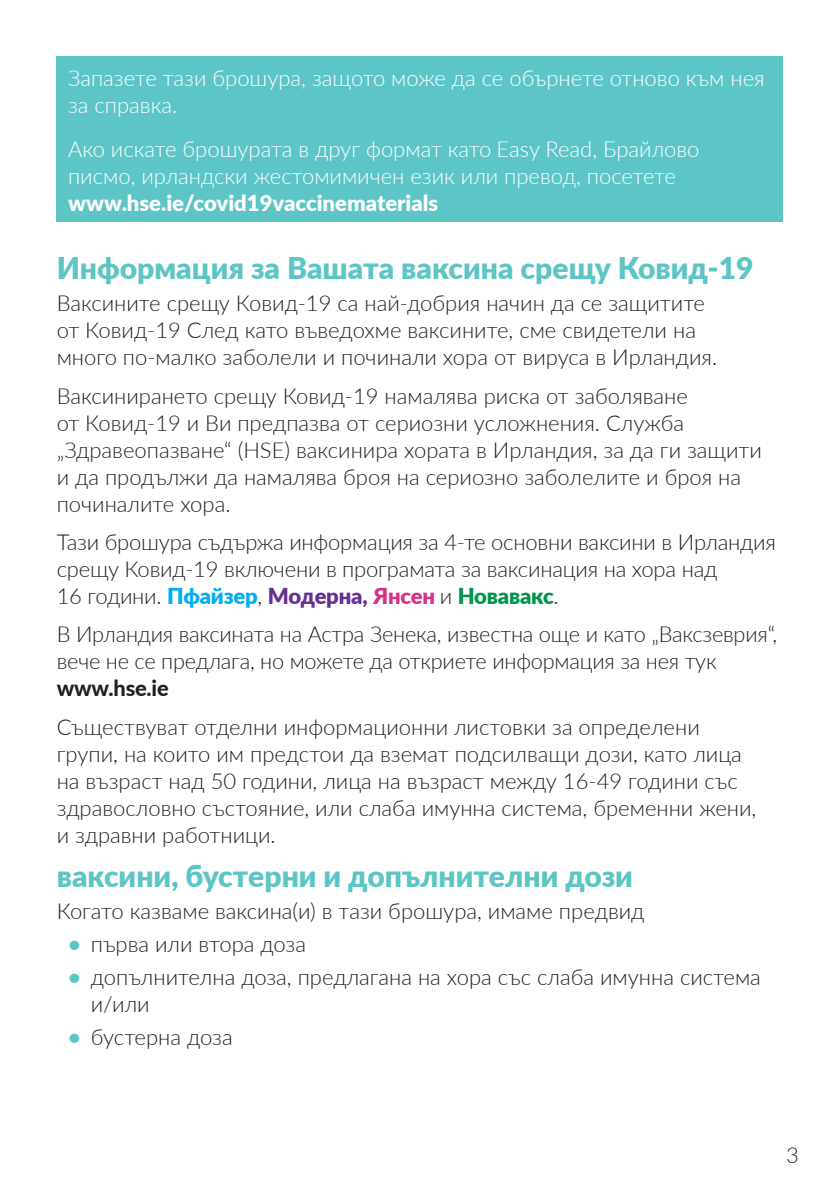
<style>
.page{position:relative;width:840px;height:1191px;background:#fff}
.page>*{position:absolute;margin:0;border:0;box-sizing:border-box;transform-origin:0 0}
.Headline{font:900 30px "Lato";color:#5dc5c6}
.Body{font:300 22px/27px "Lato";color:#231f20}
.Headline-2{font:300 22px/27px "Lato";color:#fff}
.Body-2{font:300 22px/27px "Lato";color:#fff}
.s1{font-weight:900}
.s2{font-weight:900;color:#00aeef}
.s3{font-weight:900;color:#662f92}
.s4{font-weight:900;color:#d73188}
.s5{font-weight:900;color:#00944d}
.s6{font-weight:800}
.s7{font-weight:700;color:#5dc5c6}
</style>
<div class="page">
<div style="left:57px;top:57px;width:725px;height:165px;background:#5dc5c6"></div>
<p class="Body-2" style="left:68px;top:64px;width:697px">Запазете тази брошура, защото може да се обърнете отново към нея за справка.</p>
<p class="Headline-2" style="left:68px;top:135px;width:632px">Ако искате брошурата в друг формат като Easy Read, Брайлово писмо, ирландски жестомимичен език или превод, посетете <span class="s1">www.hse.ie/covid19vaccinematerials</span></p>
<p class="Headline" style="left:57px;top:245px;width:698px">Информация за Вашата ваксина срещу Ковид-19</p>
<p class="Body" style="left:57px;top:289px;width:661px">Ваксините срещу Ковид-19 са най-добрия начин да се защитите от Ковид-19 След като въведохме ваксините, сме свидетели на много по-малко заболели и починали хора от вируса в Ирландия.</p>
<p class="Body" style="left:57px;top:381px;width:706px">Ваксинирането срещу Ковид-19 намалява риска от заболяване<br>от Ковид-19 и Ви предпазва от сериозни усложнения. Служба „Здравеопазване“ (HSE) ваксинира хората в Ирландия, за да ги защити и да продължи да намалява броя на сериозно заболелите и броя на починалите хора.</p>
<p class="Body" style="left:57px;top:528px;width:720px">Тази брошура съдържа информация за 4-те основни ваксини в Ирландия срещу Ковид-19 включени в програмата за ваксинация на хора над<br>16 години. <span class="s2">Пфайзер</span>, <span class="s3">Модерна,</span> <span class="s4">Янсен</span> и <span class="s5">Новавакс</span>.</p>
<p class="Body" style="left:57px;top:620px;width:721px">В Ирландия ваксината на Астра Зенека, известна още и като „Ваксзеврия“, вече не се предлага, но можете да откриете информация за нея тук <span class="s6">www.hse.ie</span></p>
<p class="Body" style="left:57px;top:712px;width:700px">Съществуват отделни информационни листовки за определени групи, на които им предстои да вземат подсилващи дози, като лица на възраст над 50 години, лица на възраст между 16-49 години със здравословно състояние, или слаба имунна система, бременни жени, и здравни работници.</p>
<p class="Headline" style="left:57px;top:853px;width:577px">ваксини, бустерни и допълнителни дози</p>
<p class="Body" style="left:57px;top:897px;width:589px">Когато казваме ваксина(и) в тази брошура, имаме предвид</p>
<p class="Body" style="left:68px;top:930px;width:239px"><span class="s7">•</span> първа или втора доза</p>
<p class="Body" style="left:91px;top:962px;width:671px;text-indent:-23px"><span class="s7">•</span> допълнителна доза, предлагана на хора със слаба имунна система и/или</p>
<p class="Body" style="left:68px;top:1022px;width:166px"><span class="s7">•</span> бустерна доза</p>
<p class="Body" style="left:785px;top:1141px;width:14px">3</p>
</div>
